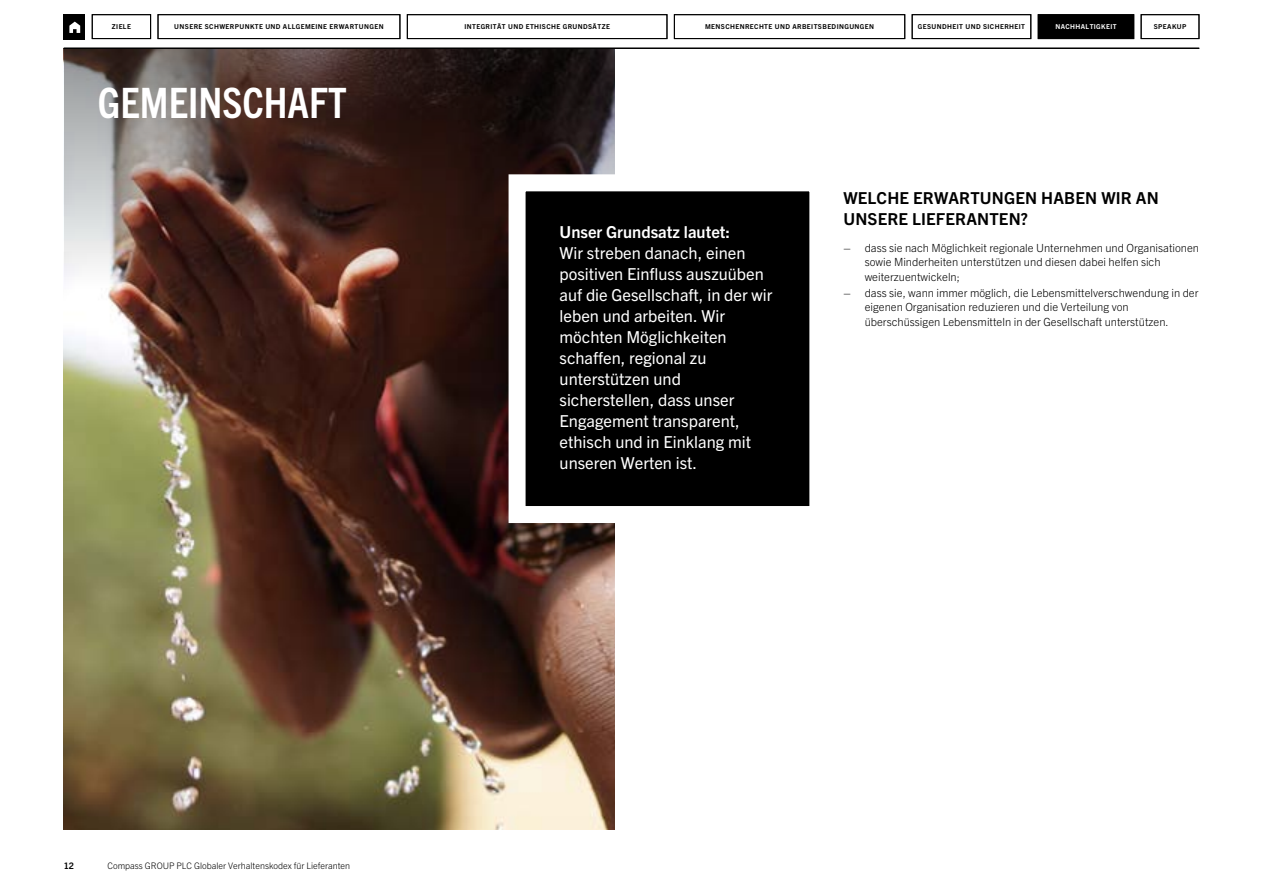
<style>
.page{position:relative;width:1263px;height:893px;background:#fff}
.page>*{position:absolute;margin:0;border:0;box-sizing:border-box;transform-origin:0 0}
.Page_Title{font:700 condensed 42px "Trade Gothic Next LT Pro";color:#fff}
.Introduction{font:16.5px/21px "Trade Gothic Next LT Pro";color:#fff}
.Heading-1{font:700 16.5px/21px "Trade Gothic Next LT Pro";letter-spacing:.01em;color:#000}
.t1{font:300 11.25px/14.2px "Trade Gothic Next LT Pro";color:#000}
.t2{font:300 9px "Trade Gothic Next LT Pro";color:#000}
.t3{font:700 9px "Trade Gothic Next LT Pro";color:#000}
.t4{font:700 6.75px "Trade Gothic Next LT Pro";letter-spacing:.06em;color:#000}
.t5{font:700 6.75px "Trade Gothic Next LT Pro";letter-spacing:.06em;color:#fff}
.s1{font-weight:700}
</style>
<div class="page">
<div style="left:1038px;top:15px;width:96px;height:24px;background:#000"></div>
<img style="left:64px;top:307px;width:550px;height:522px">
<svg style="left:64px;top:49px;width:550px;height:258px;background:#523c37"></svg>
<svg style="left:500px;top:166px;width:310px;height:365px"></svg>
<div style="left:64px;top:14px;width:21px;height:26px;background:#000"></div>
<svg style="left:69px;top:22px;width:11px;height:11px"></svg>
<div style="left:92px;top:14px;width:59px;height:25px;border:1px solid #000"></div>
<div style="left:158px;top:14px;width:242px;height:25px;border:1px solid #000"></div>
<div style="left:407px;top:14px;width:260px;height:25px;border:1px solid #000"></div>
<div style="left:674px;top:14px;width:231px;height:25px;border:1px solid #000"></div>
<div style="left:912px;top:14px;width:119px;height:25px;border:1px solid #000"></div>
<div style="left:1038px;top:14px;width:96px;height:25px;border:1px solid #000"></div>
<div style="left:1141px;top:14px;width:58px;height:25px;border:1px solid #000"></div>
<hr style="left:64px;top:48px;width:1135px;height:1px;background:#000">
<p class="t4" style="left:112px;top:22px;width:20px">ZIELE</p>
<p class="t4" style="left:174px;top:22px;width:211px">UNSERE SCHWERPUNKTE UND ALLGEMEINE ERWARTUNGEN</p>
<p class="t4" style="left:464px;top:22px;width:147px">INTEGRITÄT UND ETHISCHE GRUNDSÄTZE</p>
<p class="t4" style="left:705px;top:22px;width:171px">MENSCHENRECHTE UND ARBEITSBEDINGUNGEN</p>
<p class="t4" style="left:918px;top:22px;width:109px">GESUNDHEIT UND SICHERHEIT</p>
<p class="t5" style="left:1055px;top:22px;width:63px">NACHHALTIGKEIT</p>
<p class="t4" style="left:1154px;top:22px;width:34px">SPEAKUP</p>
<p class="Page_Title" style="left:98px;top:74px;width:250px">GEMEINSCHAFT</p>
<p class="t3" style="left:64px;top:860px;width:12px">12</p>
<p class="t2" style="left:108px;top:860px;width:244px">Compass GROUP PLC Globaler Verhaltenskodex für Lieferanten</p>
<p class="Introduction" style="left:560px;top:221px;width:214px"><span class="s1">Unser Grundsatz lautet:<br></span>Wir streben danach, einen positiven Einfluss auszuüben auf die Gesellschaft, in der wir leben und arbeiten. Wir möchten Möglichkeiten schaffen, regional zu unterstützen und sicherstellen, dass unser<br>Engagement transparent, ethisch und in Einklang mit unseren Werten ist.</p>
<p class="Heading-1" style="left:843px;top:186px;width:317px">WELCHE ERWARTUNGEN HABEN WIR AN<br>UNSERE LIEFERANTEN?</p>
<p class="t1" style="left:865px;top:240px;width:336px;text-indent:-21px">– dass sie nach Möglichkeit regionale Unternehmen und Organisationen sowie Minderheiten unterstützen und diesen dabei helfen sich weiterzuentwickeln;</p>
<p class="t1" style="left:865px;top:285px;width:335px;text-indent:-21px">– dass sie, wann immer möglich, die Lebensmittelverschwendung in der eigenen Organisation reduzieren und die Verteilung von überschüssigen Lebensmitteln in der Gesellschaft unterstützen.</p>
</div>
